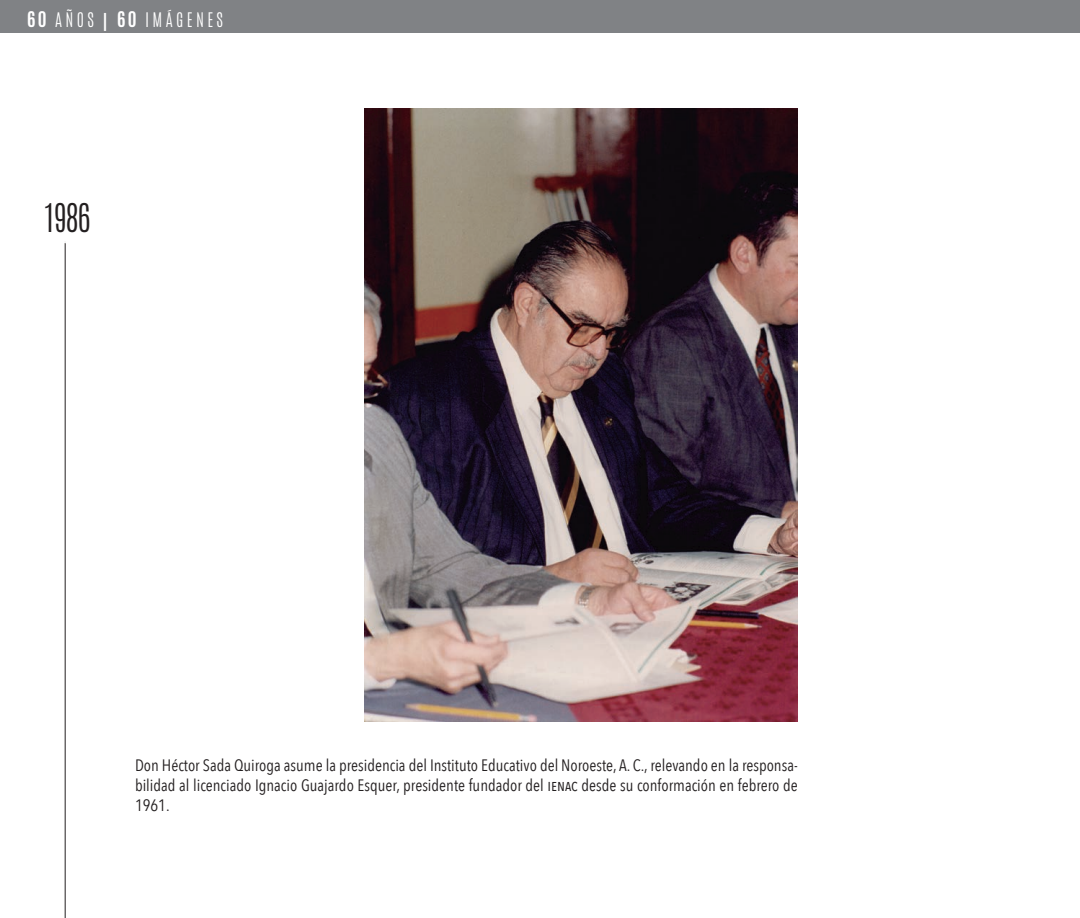
<style>
.page{position:relative;width:1080px;height:918px;background:#fff}
.page>*{position:absolute;margin:0;border:0;box-sizing:border-box;transform-origin:0 0}
.Año{font:300 33px "Antonio";color:#231f20}
.t1{font:300 16.8px "Antonio";letter-spacing:.2em;color:#fff}
.Pie_de_foto{font:16.5px/19.8px "Avenir Next Condensed";color:#231f20;text-align:justify}
.s1{font-weight:700;font-size:18px}
.s2{font-family:"Helvetica Neue";font-weight:700;font-size:18px}
</style>
<div class="page">
<div style="left:0;top:0;width:1080px;height:32px;background:#808285"></div>
<hr style="left:65px;top:243px;width:1px;height:675px;background:#231f20">
<img style="left:364px;top:108px;width:434px;height:613px">
<p class="t1" style="left:27px;top:8px;width:198px"><span class="s1">60</span> AÑOS <span class="s2">|</span> <span class="s1">60</span> IMÁGENES</p>
<p class="Año" style="left:45px;top:195px;width:47px">1986</p>
<p class="Pie_de_foto" style="left:135px;top:755px;width:664px">Don Héctor Sada Quiroga asume la presidencia del Instituto Educativo del Noroeste, A. C., relevando en la responsa&shy;bilidad al licenciado Ignacio Guajardo Esquer, presidente fundador del ienac desde su conformación en febrero de 1961.</p>
</div>
